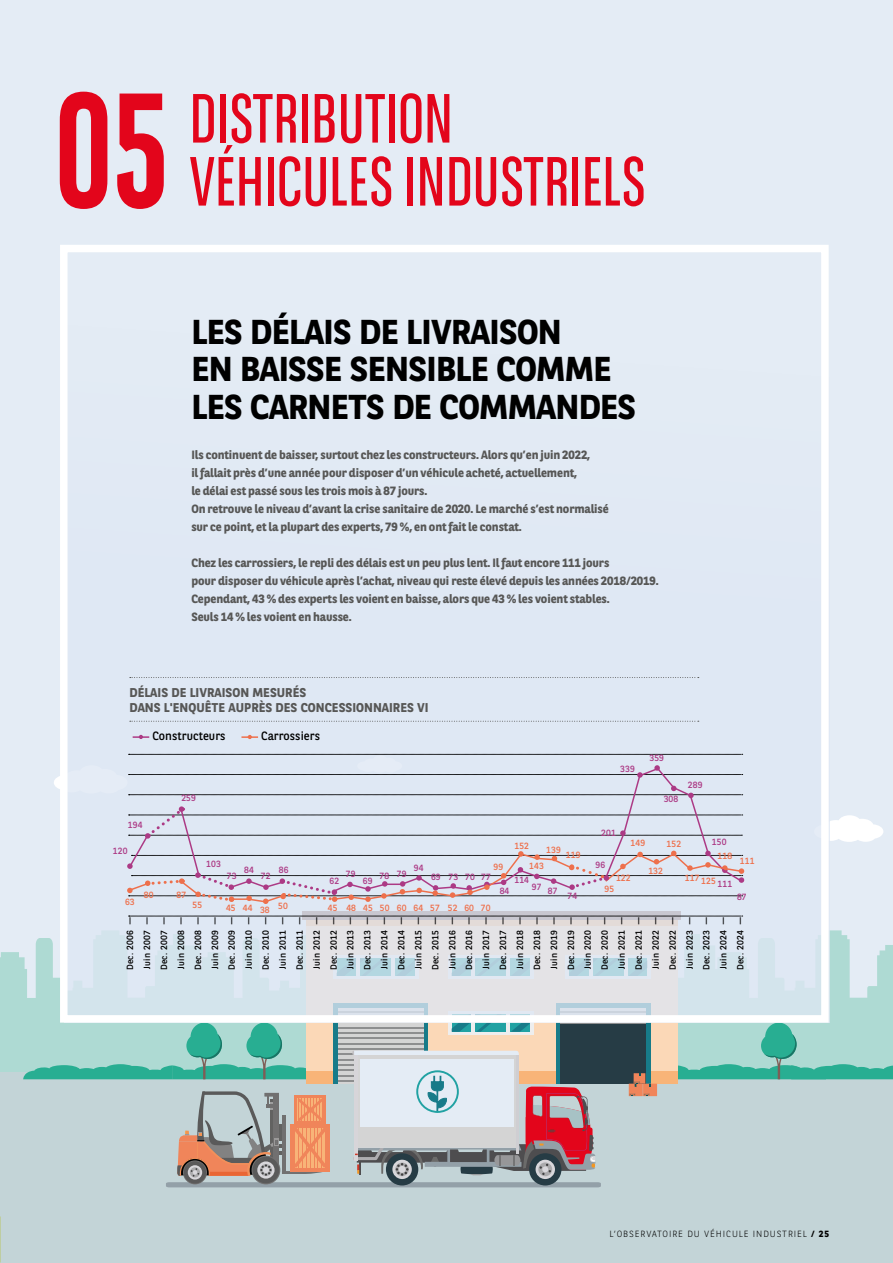
<style>
.page{position:relative;width:893px;height:1263px;background:#fff}
.page>*{position:absolute;margin:0;border:0;box-sizing:border-box;transform-origin:0 0}
.t1{font:700 162px "BNPP Sans Condensed";color:#e3051b}
.TDM_titre{font:69.3px "BNPP Sans Condensed";color:#e3051b}
._2023_TITRE_INTRO{font:700 34.5px/37.5px "BNPP Sans";letter-spacing:-.02em;color:#000}
._2020_titre_tableau{font:700 12.75px/15.3px "BNPP Sans";color:#575756}
._2023_TEXTE_COURANT{font:700 12px "BNPP Sans";letter-spacing:-.01em;color:#575756}
._2020_Titre_ARTICLE{font:12px "BNPP Sans";color:#000}
._2020_TRM{font:9px/17px "BNPP Sans";letter-spacing:.02em;color:#000;text-align:justify}
._2020_TRM-2{font:9px "BNPP Sans";letter-spacing:.02em;color:#ee704c}
._2020_TRM-3{font:9px "BNPP Sans";letter-spacing:.02em;color:#ac3a85}
.t2{font:300 9px "BNPP Sans";letter-spacing:.1em;color:#000}
.s1{font-weight:700}
</style>
<div class="page">
<div style="left:0;top:0;width:893px;height:916px;background:#e4ecf5"></div>
<div style="left:0;top:1072px;width:893px;height:191px;background:#c3d4d7"></div>
<svg style="left:829px;top:815px;width:54px;height:27px"></svg>
<div style="left:64px;top:255px;width:765px;height:768px;background:#dee7f4"></div>
<svg style="left:0;top:916px;width:893px;height:271px"></svg>
<svg style="left:130px;top:677px;width:569px;height:1px"></svg>
<svg style="left:130px;top:721px;width:569px;height:1px"></svg>
<svg style="left:133px;top:735px;width:16px;height:4px"></svg>
<svg style="left:241px;top:735px;width:17px;height:4px"></svg>
<svg style="left:54px;top:754px;width:690px;height:150px"></svg>
<div style="left:60px;top:245px;width:769px;height:778px;border:8px solid #fff"></div>
<p class="t1" style="left:54px;top:56px;width:115px">05</p>
<p class="TDM_titre" style="left:190px;top:75px;width:265px">DISTRIBUTION</p>
<p class="TDM_titre" style="left:190px;top:138px;width:458px">VÉHICULES INDUSTRIELS</p>
<p class="_2023_TITRE_INTRO" style="left:191px;top:312px;width:446px">LES DÉLAIS DE LIVRAISON<br>EN BAISSE SENSIBLE COMME<br>LES CARNETS DE COMMANDES</p>
<p class="_2023_TEXTE_COURANT" style="left:191px;top:446px;width:400px">Ils continuent de baisser, surtout chez les constructeurs. Alors qu’en juin 2022,</p>
<p class="_2023_TEXTE_COURANT" style="left:191px;top:464px;width:387px">il fallait près d’une année pour disposer d’un véhicule acheté, actuellement,</p>
<p class="_2023_TEXTE_COURANT" style="left:191px;top:482px;width:238px">le délai est passé sous les trois mois à 87 jours.</p>
<p class="_2023_TEXTE_COURANT" style="left:191px;top:500px;width:419px">On retrouve le niveau d’avant la crise sanitaire de 2020. Le marché s’est normalisé</p>
<p class="_2023_TEXTE_COURANT" style="left:191px;top:518px;width:332px">sur ce point, et la plupart des experts, 79 %, en ont fait le constat.</p>
<p class="_2023_TEXTE_COURANT" style="left:191px;top:554px;width:420px">Chez les carrossiers, le repli des délais est un peu plus lent. Il faut encore 111 jours</p>
<p class="_2023_TEXTE_COURANT" style="left:191px;top:572px;width:469px">pour disposer du véhicule après l’achat, niveau qui reste élevé depuis les années 2018/2019.</p>
<p class="_2023_TEXTE_COURANT" style="left:191px;top:590px;width:420px">Cependant, 43 % des experts les voient en baisse, alors que 43 % les voient stables.</p>
<p class="_2023_TEXTE_COURANT" style="left:191px;top:608px;width:162px">Seuls 14 % les voient en hausse.</p>
<p class="_2020_titre_tableau" style="left:129px;top:684px;width:301px">DÉLAIS DE LIVRAISON MESURÉS<br>DANS L'ENQUÊTE AUPRÈS DES CONCESSIONNAIRES VI</p>
<p class="_2020_Titre_ARTICLE" style="left:152px;top:728px;width:75px">Constructeurs</p>
<p class="_2020_Titre_ARTICLE" style="left:261px;top:728px;width:61px">Carrossiers</p>
<p class="_2020_TRM-3" style="left:181px;top:792px;width:16px">259</p>
<p class="_2020_TRM-3" style="left:128px;top:819px;width:16px">194</p>
<p class="_2020_TRM-3" style="left:113px;top:845px;width:16px">120</p>
<p class="_2020_TRM-2" style="left:514px;top:840px;width:16px">152</p>
<p class="_2020_TRM-2" style="left:546px;top:843px;width:16px">139</p>
<p class="_2020_TRM-2" style="left:566px;top:849px;width:16px">119</p>
<p class="_2020_TRM-2" style="left:125px;top:896px;width:11px">63</p>
<p class="_2020_TRM-2" style="left:144px;top:889px;width:11px">80</p>
<p class="_2020_TRM-2" style="left:176px;top:889px;width:11px">87</p>
<p class="_2020_TRM-3" style="left:206px;top:858px;width:16px">103</p>
<p class="_2020_TRM-3" style="left:227px;top:870px;width:11px">73</p>
<p class="_2020_TRM-3" style="left:244px;top:864px;width:11px">84</p>
<p class="_2020_TRM-3" style="left:261px;top:870px;width:11px">72</p>
<p class="_2020_TRM-3" style="left:279px;top:864px;width:11px">86</p>
<p class="_2020_TRM-3" style="left:414px;top:862px;width:11px">94</p>
<p class="_2020_TRM-3" style="left:346px;top:868px;width:11px">79</p>
<p class="_2020_TRM-3" style="left:379px;top:870px;width:11px">78</p>
<p class="_2020_TRM-3" style="left:397px;top:868px;width:11px">79</p>
<p class="_2020_TRM-3" style="left:330px;top:874px;width:11px">62</p>
<p class="_2020_TRM-3" style="left:363px;top:874px;width:11px">69</p>
<p class="_2020_TRM-2" style="left:493px;top:861px;width:11px">99</p>
<p class="_2020_TRM-2" style="left:529px;top:860px;width:16px">143</p>
<p class="_2020_TRM-3" style="left:431px;top:870px;width:11px">69</p>
<p class="_2020_TRM-3" style="left:448px;top:870px;width:11px">73</p>
<p class="_2020_TRM-3" style="left:465px;top:870px;width:11px">70</p>
<p class="_2020_TRM-3" style="left:481px;top:870px;width:11px">77</p>
<p class="_2020_TRM-3" style="left:514px;top:874px;width:16px">114</p>
<p class="_2020_TRM-3" style="left:532px;top:881px;width:11px">97</p>
<p class="_2020_TRM-3" style="left:500px;top:884px;width:11px">84</p>
<p class="_2020_TRM-3" style="left:548px;top:885px;width:11px">87</p>
<p class="_2020_TRM-2" style="left:192px;top:899px;width:11px">55</p>
<p class="_2020_TRM-2" style="left:226px;top:901px;width:11px">45</p>
<p class="_2020_TRM-2" style="left:243px;top:902px;width:11px">44</p>
<p class="_2020_TRM-2" style="left:260px;top:904px;width:11px">38</p>
<p class="_2020_TRM-2" style="left:278px;top:899px;width:11px">50</p>
<p class="_2020_TRM-2" style="left:328px;top:901px;width:11px">45</p>
<p class="_2020_TRM-2" style="left:346px;top:901px;width:11px">48</p>
<p class="_2020_TRM-2" style="left:363px;top:901px;width:11px">45</p>
<p class="_2020_TRM-2" style="left:380px;top:901px;width:11px">50</p>
<p class="_2020_TRM-2" style="left:397px;top:901px;width:11px">60</p>
<p class="_2020_TRM-2" style="left:413px;top:901px;width:11px">64</p>
<p class="_2020_TRM-2" style="left:430px;top:901px;width:11px">57</p>
<p class="_2020_TRM-2" style="left:448px;top:901px;width:11px">52</p>
<p class="_2020_TRM-2" style="left:464px;top:901px;width:11px">60</p>
<p class="_2020_TRM-2" style="left:481px;top:901px;width:11px">70</p>
<p class="_2020_TRM-3" style="left:567px;top:889px;width:11px">74</p>
<p class="_2020_TRM-3" style="left:620px;top:762px;width:16px">339</p>
<p class="_2020_TRM-3" style="left:601px;top:827px;width:16px">201</p>
<p class="_2020_TRM-3" style="left:649px;top:751px;width:16px">359</p>
<p class="_2020_TRM-3" style="left:664px;top:792px;width:16px">308</p>
<p class="_2020_TRM-3" style="left:688px;top:778px;width:16px">289</p>
<p class="_2020_TRM-3" style="left:712px;top:835px;width:16px">150</p>
<p class="_2020_TRM-2" style="left:717px;top:850px;width:16px">118</p>
<p class="_2020_TRM-2" style="left:630px;top:837px;width:16px">149</p>
<p class="_2020_TRM-2" style="left:666px;top:838px;width:16px">152</p>
<p class="_2020_TRM-2" style="left:740px;top:855px;width:16px">111</p>
<p class="_2020_TRM-3" style="left:737px;top:891px;width:11px">87</p>
<p class="_2020_TRM-3" style="left:596px;top:858px;width:11px">96</p>
<p class="_2020_TRM-2" style="left:648px;top:865px;width:16px">132</p>
<p class="_2020_TRM-2" style="left:616px;top:872px;width:16px">122</p>
<p class="_2020_TRM-2" style="left:685px;top:872px;width:16px">117</p>
<p class="_2020_TRM-2" style="left:701px;top:875px;width:16px">125</p>
<p class="_2020_TRM-3" style="left:717px;top:877px;width:16px">111</p>
<p class="_2020_TRM-2" style="left:604px;top:882px;width:11px">95</p>
<p class="_2020_TRM" style="left:121px;top:970px;width:55px;rotate:-90deg">Dec. 2006 — Juin 2007 — Dec. 2007 — Juin 2008 — Dec. 2008 — Juin 2009 — Dec. 2009 — Juin 2010 — Dec. 2010 — Juin 2011 — Dec. 2011 — Juin 2012 — Dec. 2012 — Juin 2013 — Dec. 2013 — Juin 2014 — Dec. 2014 — Juin 2015 — Dec. 2015 — Juin 2016 — Dec. 2016 — Juin 2017 — Dec. 2017 — Juin 2018 — Dec. 2018 — Juin 2019 — Dec. 2019 — Juin 2020 — Dec. 2020 — Juin 2021 — Dec. 2021 — Juin 2022 — Dec. 2022 — Juin 2023 — Dec. 2023 — Juin 2024 — Dec. 2024 —</p>
<p class="t2" style="left:610px;top:1227px;width:221px">L’OBSERVATOIRE DU VÉHICULE INDUSTRIEL <span class="s1">/ 25</span></p>
</div>
